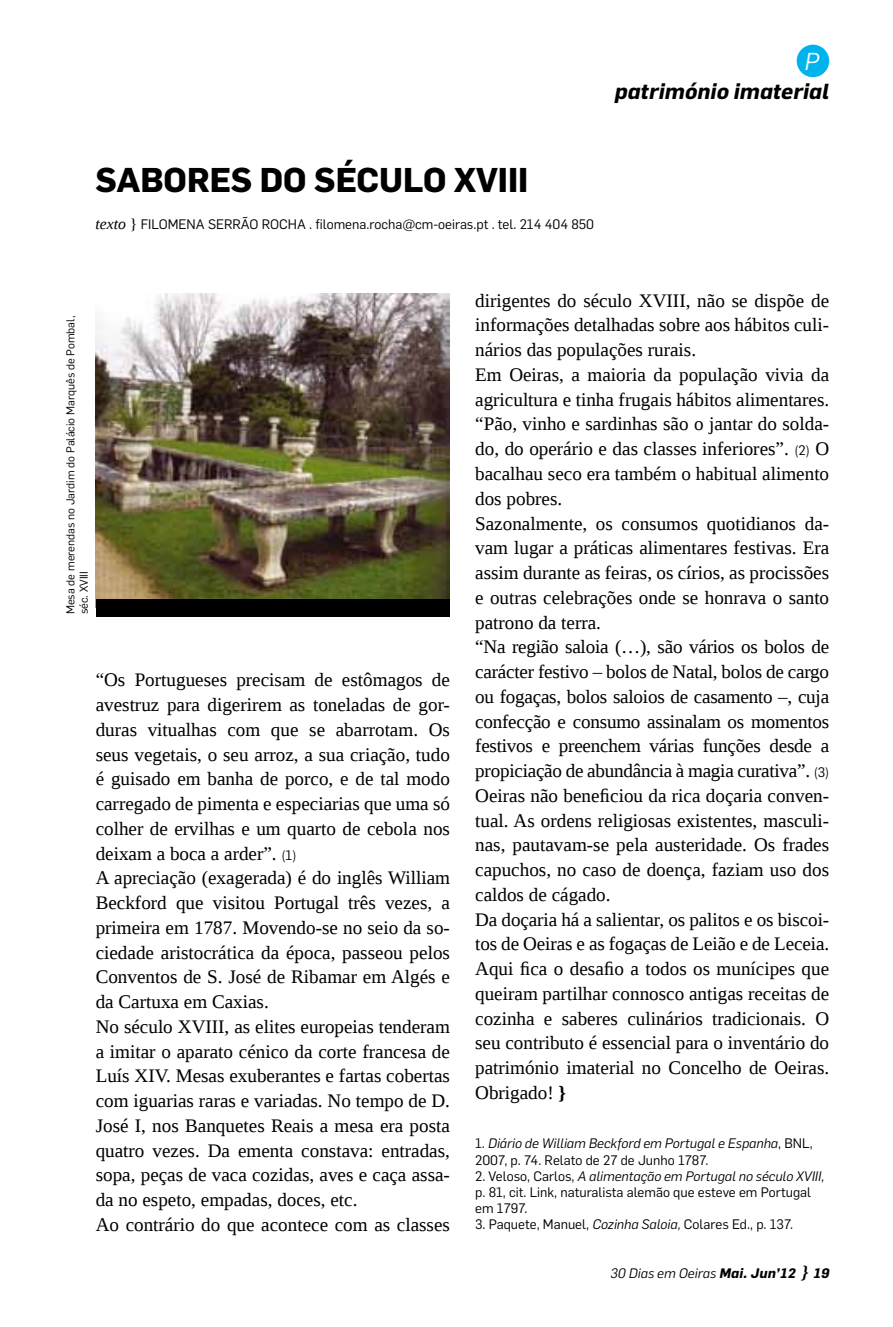
<style>
.page{position:relative;width:893px;height:1327px;background:#fff}
.page>*{position:absolute;margin:0;border:0;box-sizing:border-box;transform-origin:0 0}
.t1{font:700 33.75px "Flama";color:#000}
.t2{font:italic 24.07px "Flama";color:#fff}
.t3{font:italic 700 21.38px "Flama";letter-spacing:.01em;color:#000}
.t4{font:19.12px/24.8px "Liberation Serif";color:#000}
.t5{font:13.5px/16.2px "Flama";color:#000}
.t6{font:italic 13.5px/16.2px "Flama";color:#000}
.t7{font:11.25px/13.5px "Flama";color:#000}
.s1{font-family:"Liberation Serif";font-style:italic;font-size:15.75px}
.s2{font-family:"Liberation Serif";font-size:15.75px}
.s3{font-family:"Flama";font-size:13.5px}
.s4{font-weight:700}
.s5{font-style:normal}
.s6{font-style:italic}
.s7{font-family:"Liberation Serif";font-weight:700;font-size:18px}
</style>
<div class="page">
<div style="left:797px;top:45px;width:32px;height:32px;background:#00b3ed;border-radius:50%"></div>
<img style="left:96px;top:293px;width:354px;height:306px">
<div style="left:96px;top:599px;width:354px;height:17px;background:#000"></div>
<p class="t2" style="left:804px;top:45px;width:16px">P</p>
<p class="t3" style="left:615px;top:76px;width:216px">património imaterial</p>
<h1 class="t1" style="left:95px;top:155px;width:435px">SABORES DO SÉCULO XVIII</h1>
<p class="t5" style="left:95px;top:215px;width:500px"><span class="s1">texto</span> <span class="s2">}</span> FILOMENA SERRÃO ROCHA . filomena.rocha@cm-oeiras.pt . tel. 214 404 850</p>
<p class="t7" style="left:63px;top:614px;width:300px;rotate:-90deg">Mesa de merendas no Jardim do Palácio Marquês de Pombal, séc. XVIII</p>
<p class="t4" style="left:96px;top:667px;width:356px">“Os Portugueses precisam de estômagos de avestruz para digerirem as toneladas de gor&shy;duras vitualhas com que se abarrotam. Os seus vegetais, o seu arroz, a sua criação, tudo é guisado em banha de porco, e de tal modo carregado de pimenta e especiarias que uma só colher de ervilhas e um quarto de cebola nos deixam a boca a arder”. <span class="s3">(1)<br></span>A apreciação (exagerada) é do inglês William Beckford que visitou Portugal três vezes, a primeira em 1787. Movendo-se no seio da so&shy;ciedade aristocrática da época, passeou pelos Conventos de S. José de Ribamar em Algés e da Cartuxa em Caxias.<br>No século XVIII, as elites europeias tenderam a imitar o aparato cénico da corte francesa de Luís XIV. Mesas exuberantes e fartas cobertas com iguarias raras e variadas. No tempo de D.<br>José I, nos Banquetes Reais a mesa era posta quatro vezes. Da ementa constava: entradas, sopa, peças de vaca cozidas, aves e caça assa&shy;da no espeto, empadas, doces, etc.<br>Ao contrário do que acontece com as classes</p>
<p class="t4" style="left:475px;top:288px;width:356px">dirigentes do século XVIII, não se dispõe de informações detalhadas sobre aos hábitos culi&shy;nários das populações rurais.<br>Em Oeiras, a maioria da população vivia da agricultura e tinha frugais hábitos alimentares. “Pão, vinho e sardinhas são o jantar do solda&shy;do, do operário e das classes inferiores”. <span class="s3">(2)</span> O bacalhau seco era também o habitual alimento dos pobres.<br>Sazonalmente, os consumos quotidianos da&shy;vam lugar a práticas alimentares festivas. Era assim durante as feiras, os círios, as procissões e outras celebrações onde se honrava o santo patrono da terra.<br>“Na região saloia (…), são vários os bolos de carácter festivo – bolos de Natal, bolos de cargo ou fogaças, bolos saloios de casamento –, cuja confecção e consumo assinalam os momentos festivos e preenchem várias funções desde a propiciação de abundância à magia curativa”. <span class="s3">(3)<br></span>Oeiras não beneficiou da rica doçaria conven&shy;tual. As ordens religiosas existentes, masculi&shy;nas, pautavam-se pela austeridade. Os frades capuchos, no caso de doença, faziam uso dos caldos de cágado.<br>Da doçaria há a salientar, os palitos e os biscoi&shy;tos de Oeiras e as fogaças de Leião e de Leceia.<br>Aqui fica o desafio a todos os munícipes que queiram partilhar connosco antigas receitas de cozinha e saberes culinários tradicionais. O seu contributo é essencial para o inventário do património imaterial no Concelho de Oeiras.<br>Obrigado! <span class="s4">}</span></p>
<p class="t6" style="left:475px;top:1134px;width:339px"><span class="s5">1.</span> Diário de William Beckford em Portugal e Espanha<span class="s5">, BNL,<br>2007, p. 74. Relato de 27 de Junho 1787.</span></p>
<p class="t5" style="left:475px;top:1167px;width:351px">2. Veloso, Carlos, <span class="s6">A alimentação em Portugal no século XVIII, </span>p. 81, cit. Link, naturalista alemão que esteve em Portugal em 1797.</p>
<p class="t5" style="left:475px;top:1215px;width:319px">3. Paquete, Manuel, <span class="s6">Cozinha Saloia,</span> Colares Ed., p. 137.</p>
<p class="t6" style="left:610px;top:1264px;width:220px">30 Dias em Oeiras <span class="s4">Mai. Jun’12</span> <span class="s7">}</span> <span class="s4">19</span></p>
</div>
